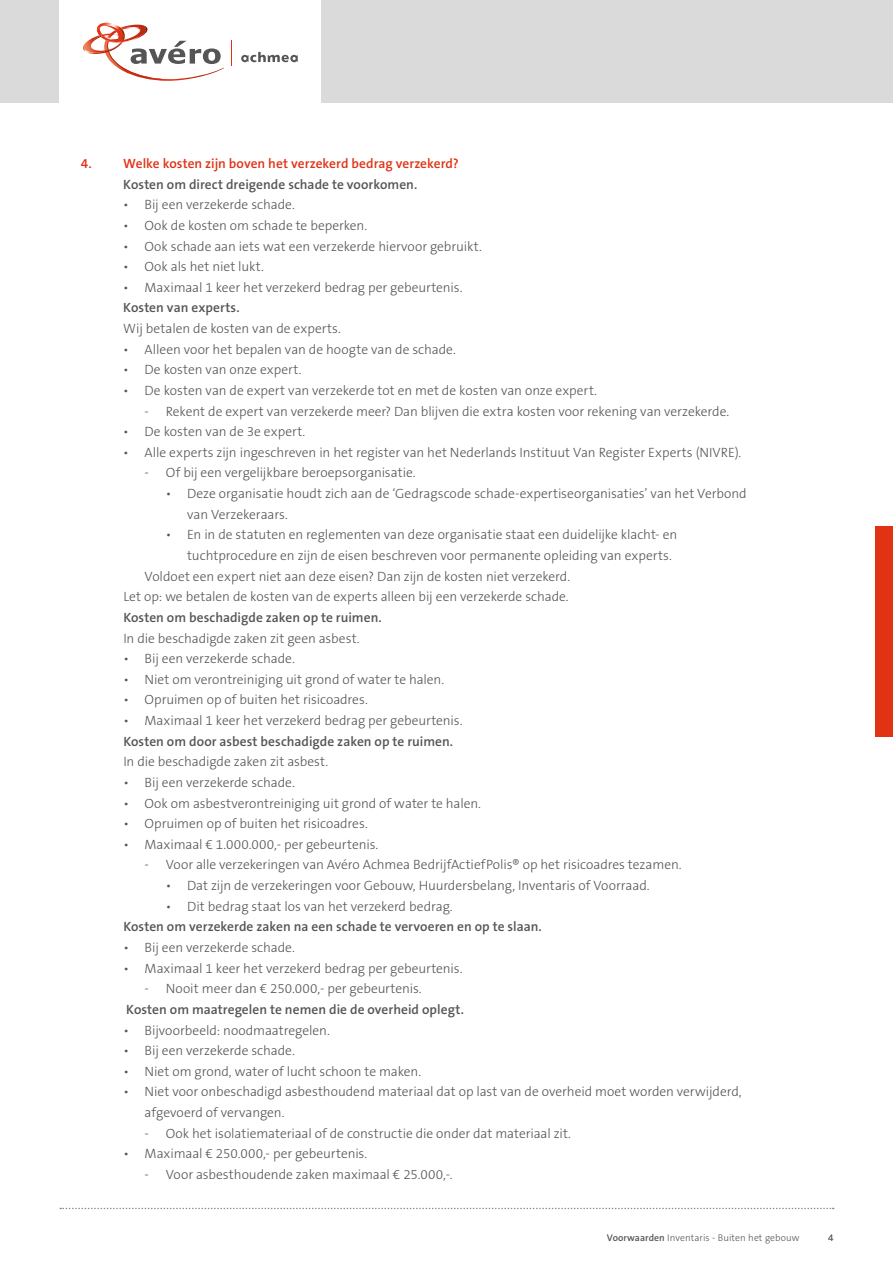
<style>
.page{position:relative;width:893px;height:1263px;background:#fff}
.page>*{position:absolute;margin:0;border:0;box-sizing:border-box;transform-origin:0 0}
.t1{font:300 13.5px/20.7px "The Sans B3";letter-spacing:-.005em;color:#555}
.t2{font:600 13.5px "The Sans B6";letter-spacing:.005em;color:#555}
.t3{font:600 13.5px "The Sans B6";color:#e13214}
.t4{font:300 9.75px "The Sans B3";letter-spacing:.005em;color:#555}
.s1{font-family:"The Sans B6";font-weight:600}
</style>
<div class="page">
<div style="left:0;top:0;width:893px;height:103px;background:#dadada"></div>
<div style="left:60px;top:0;width:261px;height:103px;background:#fff"></div>
<svg style="left:241px;top:52px;width:57px;height:10px"></svg>
<svg style="left:83px;top:22px;width:141px;height:59px"></svg>
<svg style="left:231px;top:41px;width:1px;height:25px"></svg>
<svg style="left:60px;top:1208px;width:774px;height:1px"></svg>
<div style="left:876px;top:526px;width:17px;height:211px;background:#e13214"></div>
<p class="t3" style="left:81px;top:156px;width:380px">4. Welke kosten zijn boven het verzekerd bedrag verzekerd?</p>
<p class="t2" style="left:123px;top:177px;width:296px">Kosten om direct dreigende schade te voorkomen.</p>
<p class="t1" style="left:123px;top:195px;width:173px">• Bij een verzekerde schade.</p>
<p class="t1" style="left:123px;top:216px;width:245px">• Ook de kosten om schade te beperken.</p>
<p class="t1" style="left:123px;top:236px;width:360px">• Ook schade aan iets wat een verzekerde hiervoor gebruikt.</p>
<p class="t1" style="left:123px;top:257px;width:142px">• Ook als het niet lukt.</p>
<p class="t1" style="left:123px;top:278px;width:341px">• Maximaal 1 keer het verzekerd bedrag per gebeurtenis.</p>
<p class="t2" style="left:123px;top:301px;width:118px">Kosten van experts.</p>
<p class="t1" style="left:123px;top:319px;width:219px">Wij betalen de kosten van de experts.</p>
<p class="t1" style="left:123px;top:340px;width:334px">• Alleen voor het bepalen van de hoogte van de schade.</p>
<p class="t1" style="left:123px;top:360px;width:180px">• De kosten van onze expert.</p>
<p class="t1" style="left:123px;top:381px;width:475px">• De kosten van de expert van verzekerde tot en met de kosten van onze expert.</p>
<p class="t1" style="left:145px;top:401px;width:586px">- Rekent de expert van verzekerde meer? Dan blijven die extra kosten voor rekening van verzekerde.</p>
<p class="t1" style="left:123px;top:422px;width:184px">• De kosten van de 3e expert.</p>
<p class="t1" style="left:123px;top:443px;width:620px">• Alle experts zijn ingeschreven in het register van het Nederlands Instituut Van Register Experts (NIVRE).</p>
<p class="t1" style="left:145px;top:463px;width:273px">- Of bij een vergelijkbare beroepsorganisatie.</p>
<p class="t1" style="left:187px;top:484px;width:561px;text-indent:-21px">• Deze organisatie houdt zich aan de ‘Gedragscode schade-expertiseorganisaties’ van het Verbond van Verzekeraars.</p>
<p class="t1" style="left:166px;top:525px;width:513px">• En in de statuten en reglementen van deze organisatie staat een duidelijke klacht- en</p>
<p class="t1" style="left:187px;top:546px;width:486px">tuchtprocedure en zijn de eisen beschreven voor permanente opleiding van experts.</p>
<p class="t1" style="left:145px;top:566px;width:427px">Voldoet een expert niet aan deze eisen? Dan zijn de kosten niet verzekerd.</p>
<p class="t1" style="left:123px;top:587px;width:447px">Let op: we betalen de kosten van de experts alleen bij een verzekerde schade.</p>
<p class="t2" style="left:123px;top:610px;width:260px">Kosten om beschadigde zaken op te ruimen.</p>
<p class="t1" style="left:123px;top:628px;width:238px">In die beschadigde zaken zit geen asbest.</p>
<p class="t1" style="left:123px;top:649px;width:173px">• Bij een verzekerde schade.</p>
<p class="t1" style="left:123px;top:670px;width:322px">• Niet om verontreiniging uit grond of water te halen.</p>
<p class="t1" style="left:123px;top:690px;width:246px">• Opruimen op of buiten het risicoadres.</p>
<p class="t1" style="left:123px;top:711px;width:341px">• Maximaal 1 keer het verzekerd bedrag per gebeurtenis.</p>
<p class="t2" style="left:123px;top:734px;width:331px">Kosten om door asbest beschadigde zaken op te ruimen.</p>
<p class="t1" style="left:123px;top:752px;width:206px">In die beschadigde zaken zit asbest.</p>
<p class="t1" style="left:123px;top:773px;width:173px">• Bij een verzekerde schade.</p>
<p class="t1" style="left:123px;top:793px;width:359px">• Ook om asbestverontreiniging uit grond of water te halen.</p>
<p class="t1" style="left:123px;top:814px;width:246px">• Opruimen op of buiten het risicoadres.</p>
<p class="t1" style="left:123px;top:835px;width:257px">• Maximaal € 1.000.000,- per gebeurtenis.</p>
<p class="t1" style="left:145px;top:855px;width:539px">- Voor alle verzekeringen van Avéro Achmea BedrijfActiefPolis® op het risicoadres tezamen.</p>
<p class="t1" style="left:166px;top:876px;width:485px">• Dat zijn de verzekeringen voor Gebouw, Huurdersbelang, Inventaris of Voorraad.</p>
<p class="t1" style="left:166px;top:897px;width:288px">• Dit bedrag staat los van het verzekerd bedrag.</p>
<p class="t2" style="left:123px;top:920px;width:420px">Kosten om verzekerde zaken na een schade te vervoeren en op te slaan.</p>
<p class="t1" style="left:123px;top:938px;width:173px">• Bij een verzekerde schade.</p>
<p class="t1" style="left:123px;top:958px;width:341px">• Maximaal 1 keer het verzekerd bedrag per gebeurtenis.</p>
<p class="t1" style="left:145px;top:979px;width:279px">- Nooit meer dan € 250.000,- per gebeurtenis.</p>
<p class="t2" style="left:126px;top:1002px;width:339px">Kosten om maatregelen te nemen die de overheid oplegt.</p>
<p class="t1" style="left:123px;top:1020px;width:208px">• Bijvoorbeeld: noodmaatregelen.</p>
<p class="t1" style="left:123px;top:1041px;width:173px">• Bij een verzekerde schade.</p>
<p class="t1" style="left:123px;top:1062px;width:299px">• Niet om grond, water of lucht schoon te maken.</p>
<p class="t1" style="left:145px;top:1082px;width:599px;text-indent:-21px">• Niet voor onbeschadigd asbesthoudend materiaal dat op last van de overheid moet worden verwijderd, afgevoerd of vervangen.</p>
<p class="t1" style="left:145px;top:1123px;width:428px">- Ook het isolatiemateriaal of de constructie die onder dat materiaal zit.</p>
<p class="t1" style="left:123px;top:1144px;width:245px">• Maximaal € 250.000,- per gebeurtenis.</p>
<p class="t1" style="left:145px;top:1165px;width:310px">- Voor asbesthoudende zaken maximaal € 25.000,-.</p>
<p class="t4" style="left:607px;top:1233px;width:194px"><span class="s1">Voorwaarden</span> Inventaris - Buiten het gebouw</p>
<p class="t4" style="left:828px;top:1233px;width:7px">4</p>
</div>
